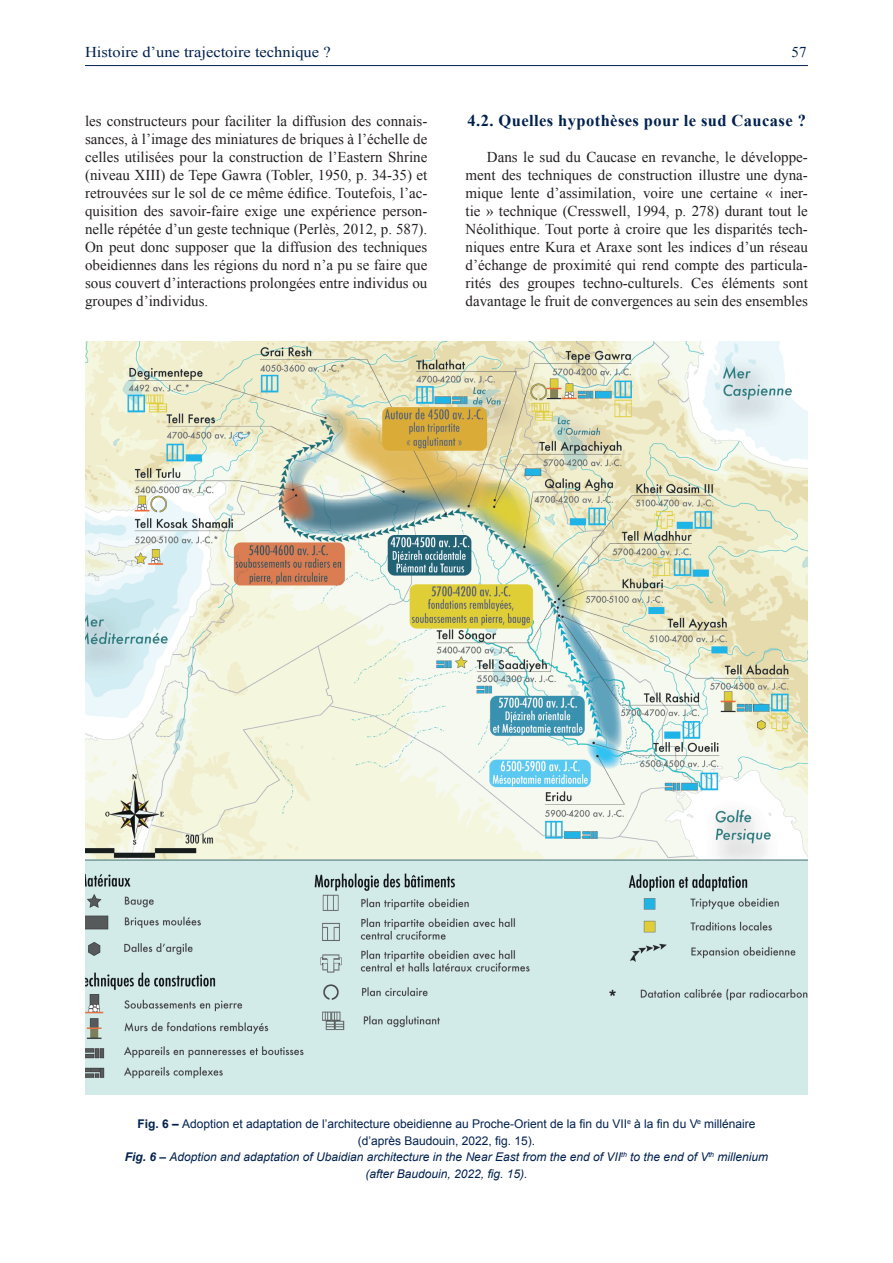
<style>
.page{position:relative;width:893px;height:1263px;background:#fff}
.page>*{position:absolute;margin:0;border:0;box-sizing:border-box;transform-origin:0 0}
.t1{font:700 16.5px "Times New Roman";letter-spacing:.025em;color:#00214f}
.t2{font:15px/18px "Times New Roman";color:#231f20;text-align:justify}
.t3{font:15px "Times New Roman";color:#00214f;scale:1.1 1}
.t4{font:15px "Times New Roman";color:#00214f}
.t5{font:12px/16.5px "Arial";color:#00214f;text-align:center}
.s1{font-weight:700}
.s2{font-weight:700;font-style:italic}
.s3{font-style:italic}
</style>
<div class="page">
<hr style="left:85px;top:65px;width:723px;height:1px;background:#00214f">
<img style="left:85px;top:341px;width:723px;height:753px">
<p class="t3" style="left:85px;top:42px;width:225px">Histoire d’une trajectoire technique ?</p>
<p class="t4" style="left:792px;top:42px;width:16px">57</p>
<p class="t2" style="left:85px;top:112px;width:344px">les constructeurs pour faciliter la diffusion des connais&shy;sances, à l’image des miniatures de briques à l’échelle de celles utilisées pour la construction de l’Eastern Shrine (niveau XIII) de Tepe Gawra (Tobler, 1950, p. 34-35) et retrouvées sur le sol de ce même édifice. Toutefois, l’ac&shy;quisition des savoir-faire exige une expérience person&shy;nelle répétée d’un geste technique (Perlès, 2012, p. 587).<br>On peut donc supposer que la diffusion des techniques obeidiennes dans les régions du nord n’a pu se faire que sous couvert d’interactions prolongées entre individus ou groupes d’individus.</p>
<p class="t1" style="left:468px;top:109px;width:340px">4.2. Quelles hypothèses pour le sud Caucase ?</p>
<p class="t2" style="left:466px;top:148px;width:344px;text-indent:21px">Dans le sud du Caucase en revanche, le développe&shy;ment des techniques de construction illustre une dyna&shy;mique lente d’assimilation, voire une certaine « iner&shy;tie » technique (Cresswell, 1994, p. 278) durant tout le Néolithique. Tout porte à croire que les disparités tech&shy;niques entre Kura et Araxe sont les indices d’un réseau d’échange de proximité qui rend compte des particula&shy;rités des groupes techno-culturels. Ces éléments sont davantage le fruit de convergences au sein des ensembles</p>
<p class="t5" style="left:125px;top:1116px;width:645px"><span class="s1">Fig. 6 –</span> Adoption et adaptation de l’architecture obeidienne au Proche-Orient de la fin du VII<sup>e</sup> à la fin du V<sup>e</sup> millénaire (d’après Baudouin, 2022, fig. 15).<br><span class="s2">Fig. 6 –</span> <span class="s3">Adoption and adaptation of Ubaidian architecture in the Near East from the end of VII</span><sup>th</sup> <span class="s3">to the end of V</span><sup>th</sup> <span class="s3">millenium (after Baudouin, 2022, fig. 15).</span></p>
</div>
